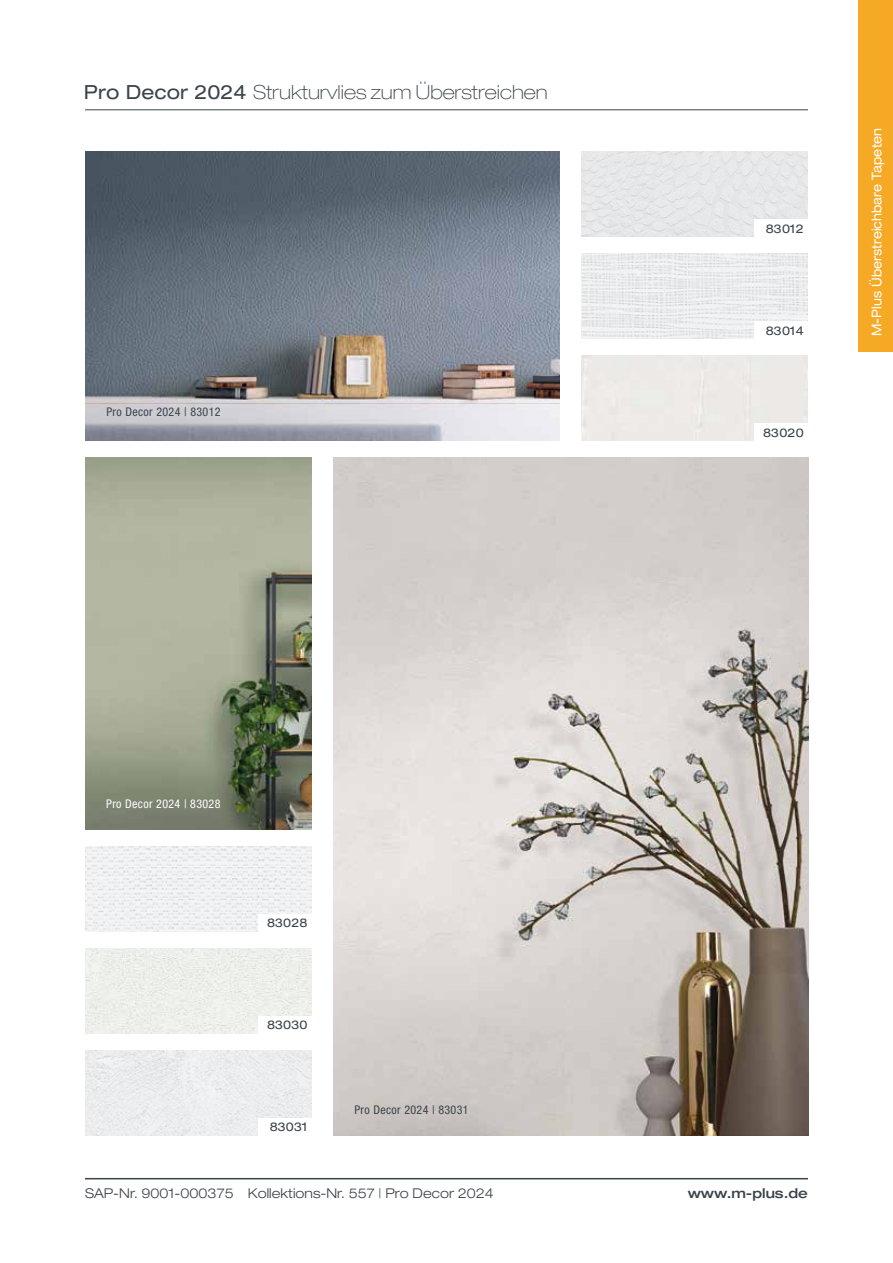
<style>
.page{position:relative;width:893px;height:1263px;background:#fff}
.page>*{position:absolute;margin:0;border:0;box-sizing:border-box;transform-origin:0 0}
.t1{font:100 expanded 19.5px "Helvetica Neue LT Pro";color:#3a444b}
.t2{font:300 expanded 13.5px "Helvetica Neue LT Pro";color:#3a444b}
.t3{font:expanded 13.5px "Helvetica Neue LT Pro";color:#fff;scale:.9 1}
.t4{font:500 expanded 13.5px "Helvetica Neue LT Pro";color:#3a444b}
.t5{font:condensed 12px "Helvetica Neue LT Pro";letter-spacing:.03em;color:#3a444b}
.t6{font:expanded 12px "Helvetica Neue LT Pro";letter-spacing:.01em;color:#3a444b}
.t7{font:condensed 12px "Helvetica Neue LT Pro";letter-spacing:.03em;color:#fff}
.s1{font-weight:400}
</style>
<div class="page">
<div style="left:581px;top:152px;width:227px;height:85px;background:#e5e7e9"></div>
<div style="left:754px;top:220px;width:54px;height:17px;background:#fff"></div>
<div style="left:85px;top:948px;width:227px;height:85px;background:#edefeb"></div>
<div style="left:258px;top:1016px;width:54px;height:17px;background:#fff"></div>
<img style="left:581px;top:254px;width:227px;height:85px">
<div style="left:754px;top:322px;width:54px;height:17px;background:#fff"></div>
<div style="left:85px;top:1050px;width:227px;height:85px;background:#ecedee"></div>
<div style="left:258px;top:1118px;width:54px;height:17px;background:#fff"></div>
<img style="left:85px;top:846px;width:227px;height:85px">
<div style="left:258px;top:914px;width:54px;height:17px;background:#fff"></div>
<hr style="left:85px;top:1178px;width:723px;height:1px;background:#3a444b">
<div style="left:859px;top:0;width:34px;height:351px;background:#f6a924"></div>
<img style="left:333px;top:458px;width:475px;height:677px">
<img style="left:85px;top:458px;width:227px;height:371px">
<img style="left:85px;top:152px;width:475px;height:289px">
<hr style="left:85px;top:109px;width:723px;height:1px;background:#3a444b">
<h1 class="t1" style="left:84px;top:80px;width:465px"><span class="s1">Pro Decor 2024</span> Strukturvlies zum Überstreichen</h1>
<p class="t5" style="left:106px;top:404px;width:116px">Pro Decor 2024 | 83012</p>
<p class="t6" style="left:766px;top:221px;width:39px">83012</p>
<p class="t6" style="left:766px;top:323px;width:39px">83014</p>
<p class="t6" style="left:763px;top:425px;width:42px">83020</p>
<p class="t3" style="left:868px;top:336px;width:233px;rotate:-90deg">M-Plus Überstreichbare Tapeten</p>
<p class="t7" style="left:106px;top:797px;width:116px">Pro Decor 2024 | 83028</p>
<p class="t6" style="left:267px;top:915px;width:42px">83028</p>
<p class="t6" style="left:267px;top:1017px;width:42px">83030</p>
<p class="t6" style="left:270px;top:1119px;width:39px">83031</p>
<p class="t5" style="left:354px;top:1103px;width:116px">Pro Decor 2024 | 83031</p>
<p class="t2" style="left:85px;top:1185px;width:410px">SAP-Nr. 9001-000375 Kollektions-Nr. 557 | Pro Decor 2024</p>
<p class="t4" style="left:688px;top:1185px;width:122px">www.m-plus.de</p>
</div>
